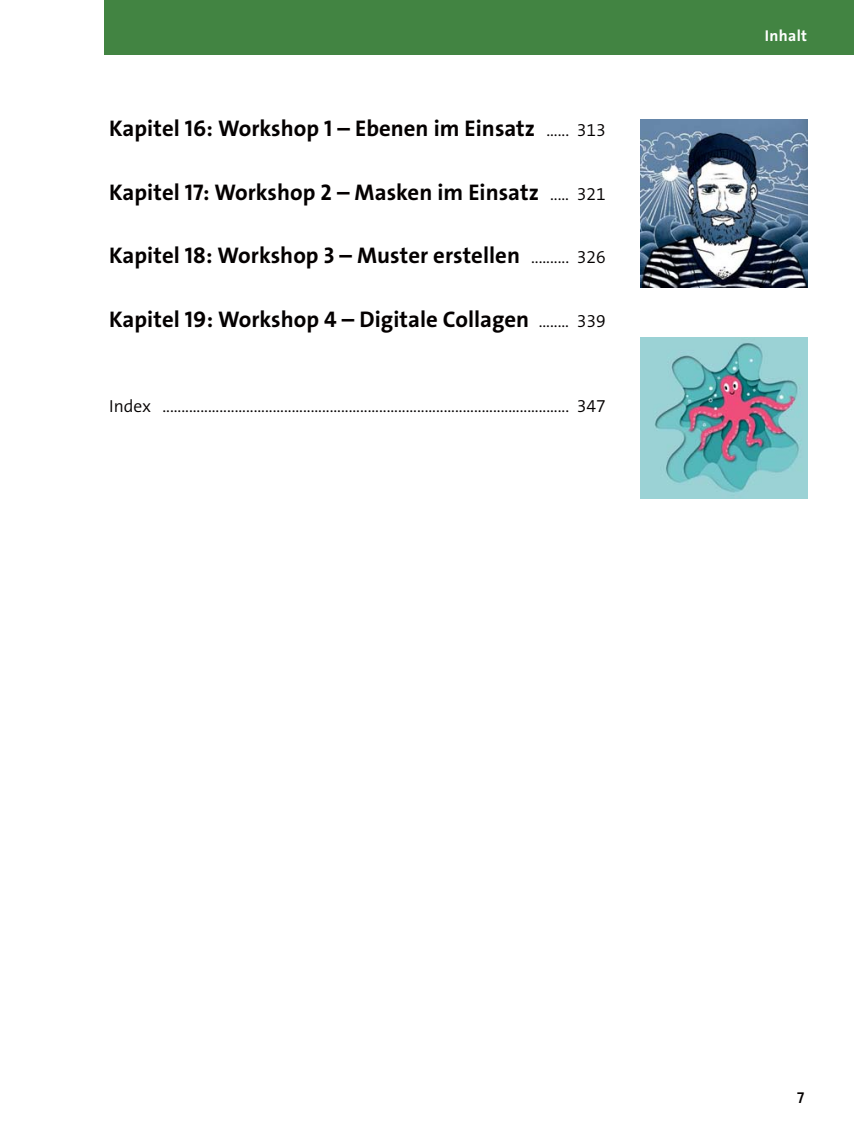
<style>
.page{position:relative;width:854px;height:1141px;background:#fff}
.page>*{position:absolute;margin:0;border:0;box-sizing:border-box;transform-origin:0 0}
.t1{font:700 22.75px "The Sans Os F";color:#040000}
.t2{font:300 17.5px "The Sans Os F";color:#040000}
.t3{font:700 15.75px "The Sans Os F";letter-spacing:.02em;color:#fff}
.t4{font:600 15.75px "The Sans Os F";color:#040000}
.s1{font-weight:300;font-size:17.5px}
</style>
<div class="page">
<div style="left:104px;top:0;width:749px;height:55px;background:#428442"></div>
<img style="left:640px;top:119px;width:166px;height:168px">
<img style="left:640px;top:337px;width:166px;height:162px">
<p class="t1" style="left:109px;top:119px;width:498px">Kapitel 16: Workshop 1 – Ebenen im Einsatz <span class="s1">...... 313</span></p>
<p class="t1" style="left:109px;top:182px;width:498px">Kapitel 17: Workshop 2 – Masken im Einsatz <span class="s1">..... 321</span></p>
<p class="t1" style="left:109px;top:246px;width:498px">Kapitel 18: Workshop 3 – Muster erstellen <span class="s1">.......... 326</span></p>
<p class="t1" style="left:109px;top:310px;width:498px">Kapitel 19: Workshop 4 – Digitale Collagen <span class="s1">........ 339</span></p>
<p class="t2" style="left:109px;top:399px;width:498px">Index ........................................................................................................... 347</p>
<p class="t3" style="left:764px;top:29px;width:44px">Inhalt</p>
<p class="t4" style="left:796px;top:1088px;width:9px">7</p>
</div>
